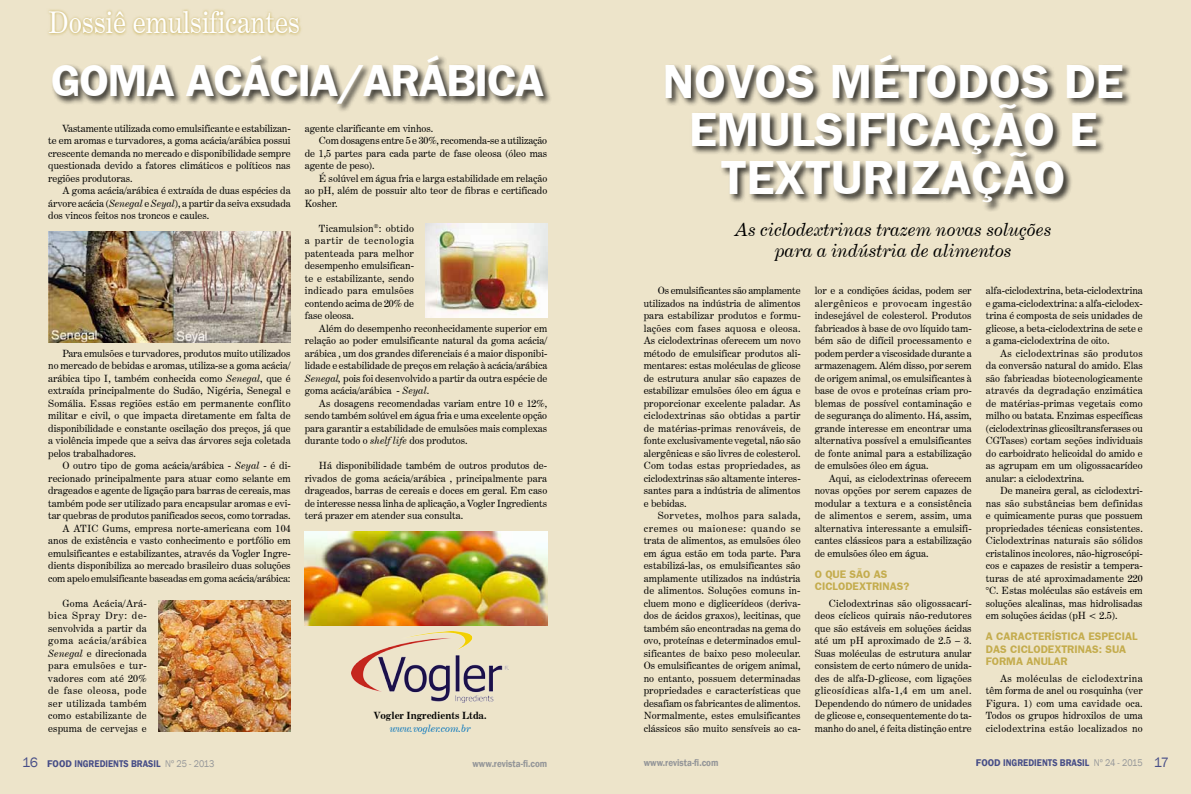
<style>
.page{position:relative;width:1191px;height:794px;background:#fff}
.page>*{position:absolute;margin:0;border:0;box-sizing:border-box;transform-origin:0 0}
.t1{font:700 48px/48px "Frankfurt Gothic";color:#fff}
.t2{font:700 45px "Frankfurt Gothic";letter-spacing:-.03em;color:#fff}
.t3{font:30px "Century Expanded BT";color:#fff;scale:.9 1}
.t4{font:italic 18px/21.6px "Century Expanded BT";color:#000;text-align:center}
.t5{font:700 11px/12.5px "Frankfurt Gothic";color:#c4ac4d}
.t6{font:10px/12.5px "Century Expanded BT";color:#000;text-align:justify}
.t7{font:600 10px "Franklin Gothic";color:#464d87}
.t8{font:600 10px "Franklin Gothic";color:#939598;scale:.9 1}
.t9{font:700 10px "Century Expanded BT";color:#000}
.t10{font:italic 10px "Century Expanded BT";color:#0072bc}
.s1{font-style:italic}
.s2{font-weight:400;font-size:14px}
.s3{font-weight:400;color:#939598}
</style>
<div class="page">
<div style="left:0;top:0;width:595px;height:794px;background:#ede4ca"></div>
<div style="left:595px;top:0;width:596px;height:794px;background:#ede4ca"></div>
<svg style="left:48px;top:9px;width:253px;height:27px"></svg>
<div style="left:51px;top:54px;width:501px;height:59px;background:#000;opacity:.75"></div>
<img style="left:352px;top:632px;width:156px;height:71px">
<img style="left:48px;top:232px;width:243px;height:110px">
<img style="left:158px;top:600px;width:133px;height:132px">
<img style="left:425px;top:223px;width:122px;height:95px">
<img style="left:305px;top:532px;width:242px;height:93px">
<div style="left:664px;top:54px;width:468px;height:158px;background:#000;opacity:.75"></div>
<h3 class="t3" style="left:48px;top:4px;width:281px">Dossiê emulsificantes</h3>
<h2 class="t2" style="left:51px;top:54px;width:447px">GOMA ACÁCIA/ARÁBICA</h2>
<p class="t6" style="left:305px;top:122px;width:130px">agente clarificante em vinhos.</p>
<p class="t6" style="left:319px;top:134px;width:230px">Com dosagens entre 5 e 30%, recomenda-se a utilização</p>
<p class="t6" style="left:305px;top:147px;width:244px">de 1,5 partes para cada parte de fase oleosa (óleo mas</p>
<p class="t6" style="left:305px;top:159px;width:71px">agente de peso).</p>
<p class="t6" style="left:319px;top:172px;width:230px">É solúvel em água fria e larga estabilidade em relação</p>
<p class="t6" style="left:305px;top:184px;width:244px">ao pH, além de possuir alto teor de fibras e certificado</p>
<p class="t6" style="left:305px;top:197px;width:34px">Kosher.</p>
<p class="t6" style="left:305px;top:222px;width:111px;text-indent:14px">Ticamulsion<sup>®</sup>: obtido a partir de tecnologia patenteada para melhor desempenho emulsifican&shy;te e estabilizante, sendo indicado para emulsões contendo acima de 20% de fase oleosa.</p>
<p class="t6" style="left:305px;top:322px;width:244px;text-indent:14px">Além do desempenho reconhecidamente superior em relação ao poder emulsificante natural da goma acácia/ arábica , um dos grandes diferenciais é a maior disponibi&shy;lidade e estabilidade de preços em relação à acácia/arábica <span class="s1">Senegal,</span> pois foi desenvolvido a partir da outra espécie de goma acácia/arábica - <span class="s1">Seyal</span>.</p>
<p class="t6" style="left:305px;top:397px;width:244px;text-indent:14px">As dosagens recomendadas variam entre 10 e 12%, sendo também solúvel em água fria e uma excelente opção para garantir a estabilidade de emulsões mais complexas durante todo o <span class="s1">shelf life</span> dos produtos.</p>
<p class="t6" style="left:305px;top:459px;width:244px;text-indent:14px">Há disponibilidade também de outros produtos de&shy;rivados de goma acácia/arábica , principalmente para drageados, barras de cereais e doces em geral. Em caso de interesse nessa linha de aplicação, a Vogler Ingredients terá prazer em atender sua consulta.</p>
<p class="t6" style="left:48px;top:122px;width:244px;text-indent:14px">Vastamente utilizada como emulsificante e estabilizan&shy;te em aromas e turvadores, a goma acácia/arábica possui crescente demanda no mercado e disponibilidade sempre questionada devido a fatores climáticos e políticos nas regiões produtoras.</p>
<p class="t6" style="left:48px;top:184px;width:244px;text-indent:14px">A goma acácia/arábica é extraída de duas espécies da árvore acácia (<span class="s1">Senegal</span> e <span class="s1">Seyal</span>), a partir da seiva exsudada dos vincos feitos nos troncos e caules.</p>
<p class="t6" style="left:48px;top:347px;width:244px;text-indent:14px">Para emulsões e turvadores, produtos muito utilizados no mercado de bebidas e aromas, utiliza-se a goma acácia/ arábica tipo I, também conhecida como <span class="s1">Senegal</span>, que é extraída principalmente do Sudão, Nigéria, Senegal e Somália. Essas regiões estão em permanente conflito militar e civil, o que impacta diretamente em falta de disponibilidade e constante oscilação dos preços, já que a violência impede que a seiva das árvores seja coletada pelos trabalhadores.</p>
<p class="t6" style="left:48px;top:459px;width:244px;text-align:right">O outro tipo de goma acácia/arábica - <span class="s1">Seyal</span> - é di&shy;recionado principalmente para atuar como selante em drageados e agente de ligação para barras de cereais, mas também pode ser utilizado para encapsular aromas e evi&shy;tar quebras de produtos panificados secos, como torradas.<br>A ATIC Gums, empresa norte-americana com 104 anos de existência e vasto conhecimento e portfólio em emulsificantes e estabilizantes, através da Vogler Ingre&shy;dients disponibiliza ao mercado brasileiro duas soluções com apelo emulsificante baseadas em goma acácia/arábica:</p>
<p class="t6" style="left:48px;top:597px;width:100px;text-indent:14px">Goma Acácia/Ará&shy;bica Spray Dry: de&shy;senvolvida a partir da goma acácia/arábica <span class="s1">Senegal</span> e direcionada para emulsões e tur&shy;vadores com até 20% de fase oleosa, pode ser utilizada também como estabilizante de espuma de cervejas e</p>
<p class="t9" style="left:373px;top:709px;width:114px">Vogler Ingredients Ltda.</p>
<p class="t10" style="left:390px;top:722px;width:82px">www.vogler.com.br</p>
<h1 class="t1" style="left:689px;top:56px;width:404px;text-indent:-26px">NOVOS MÉTODOS DE<br>EMULSIFICAÇÃ</h1>
<h1 class="t1" style="left:1023px;top:104px;width:71px">O E</h1>
<h1 class="t1" style="left:721px;top:152px;width:114px">TEXTURIZAÇÃ</h1>
<h1 class="t1" style="left:1034px;top:152px;width:33px">O</h1>
<h3 class="t4" style="left:735px;top:218px;width:318px">As ciclodextrinas trazem novas soluções para a indústria de alimentos</h3>
<p class="t6" style="left:815px;top:284px;width:158px">lor e a condições ácidas, podem ser alergênicos e provocam ingestão indesejável de colesterol. Produtos fabricados à base de ovo líquido tam&shy;bém são de difícil processamento e podem perder a viscosidade durante a armazenagem. Além disso, por serem de origem animal, os emulsificantes à base de ovos e proteínas criam pro&shy;blemas de possível contaminação e de segurança do alimento. Há, assim, grande interesse em encontrar uma alternativa possível a emulsificantes de fonte animal para a estabilização de emulsões óleo em água.</p>
<p class="t6" style="left:815px;top:472px;width:158px;text-indent:14px">Aqui, as ciclodextrinas oferecem novas opções por serem capazes de modular a textura e a consistência de alimentos e serem, assim, uma alternativa interessante a emulsifi&shy;cantes clássicos para a estabilização de emulsões óleo em água.</p>
<p class="t5" style="left:815px;top:567px;width:96px">O QUE SÃO AS<br>CICLODEXTRINAS?</p>
<p class="t6" style="left:815px;top:597px;width:158px;text-indent:14px">Ciclodextrinas são oligossacarí&shy;deos cíclicos quirais não-redutores que são estáveis em soluções ácidas até um pH aproximado de 2.5 – 3.<br>Suas moléculas de estrutura anular consistem de certo número de unida&shy;des de alfa-D-glicose, com ligações glicosídicas alfa-1,4 em um anel.<br>Dependendo do número de unidades de glicose e, consequentemente do ta&shy;manho do anel, é feita distinção entre</p>
<p class="t6" style="left:644px;top:284px;width:158px;text-indent:14px">Os emulsificantes são amplamente utilizados na indústria de alimentos para estabilizar produtos e formu&shy;lações com fases aquosa e oleosa.<br>As ciclodextrinas oferecem um novo método de emulsificar produtos ali&shy;mentares: estas moléculas de glicose de estrutura anular são capazes de estabilizar emulsões óleo em água e proporcionar excelente paladar. As ciclodextrinas são obtidas a partir de matérias-primas renováveis, de fonte exclusivamente vegetal, não são alergênicas e são livres de colesterol.<br>Com todas estas propriedades, as ciclodextrinas são altamente interes&shy;santes para a indústria de alimentos e bebidas.</p>
<p class="t6" style="left:644px;top:509px;width:158px;text-indent:14px">Sorvetes, molhos para salada, cremes ou maionese: quando se trata de alimentos, as emulsões óleo em água estão em toda parte. Para estabilizá-las, os emulsificantes são amplamente utilizados na indústria de alimentos. Soluções comuns in&shy;cluem mono e diglicerídeos (deriva&shy;dos de ácidos graxos), lecitinas, que também são encontradas na gema do ovo, proteínas e determinados emul&shy;sificantes de baixo peso molecular.<br>Os emulsificantes de origem animal, no entanto, possuem determinadas propriedades e características que desafiam os fabricantes de alimentos.<br>Normalmente, estes emulsificantes clássicos são muito sensíveis ao ca-</p>
<p class="t6" style="left:986px;top:284px;width:158px">alfa-ciclodextrina, beta-ciclodextrina e gama-ciclodextrina: a alfa-ciclodex&shy;trina é composta de seis unidades de glicose, a beta-ciclodextrina de sete e a gama-ciclodextrina de oito.</p>
<p class="t6" style="left:986px;top:347px;width:158px;text-indent:14px">As ciclodextrinas são produtos da conversão natural do amido. Elas são fabricadas biotecnologicamente através da degradação enzimática de matérias-primas vegetais como milho ou batata. Enzimas específicas (ciclodextrinas glicosiltransferases ou CGTases) cortam seções individuais do carboidrato helicoidal do amido e as agrupam em um oligossacarídeo anular: a ciclodextrina.</p>
<p class="t6" style="left:986px;top:484px;width:158px;text-indent:14px">De maneira geral, as ciclodextri&shy;nas são substâncias bem definidas e quimicamente puras que possuem propriedades técnicas consistentes.<br>Ciclodextrinas naturais são sólidos cristalinos incolores, não-higroscópi&shy;cos e capazes de resistir a tempera&shy;turas de até aproximadamente 220 °C. Estas moléculas são estáveis em soluções alcalinas, mas hidrolisadas em soluções ácidas (pH &lt; 2.5).</p>
<p class="t5" style="left:986px;top:630px;width:153px">A CARACTERÍSTICA ESPECIAL<br>DAS CICLODEXTRINAS: SUA<br>FORMA ANULAR</p>
<p class="t6" style="left:986px;top:672px;width:158px;text-indent:14px">As moléculas de ciclodextrina têm forma de anel ou rosquinha (ver Figura. 1) com uma cavidade oca.<br>Todos os grupos hidroxilos de uma ciclodextrina estão localizados no</p>
<p class="t7" style="left:22px;top:757px;width:194px"><span class="s2">16</span> FOOD INGREDIENTS BRASIL <span class="s3">Nº 25 - 2013</span></p>
<p class="t8" style="left:472px;top:757px;width:85px">www.revista-fi.com</p>
<p class="t8" style="left:643px;top:757px;width:85px">www.revista-fi.com</p>
<p class="t7" style="left:976px;top:757px;width:195px">FOOD INGREDIENTS BRASIL <span class="s3">Nº 24 - 2015</span> <span class="s2">17</span></p>
</div>
